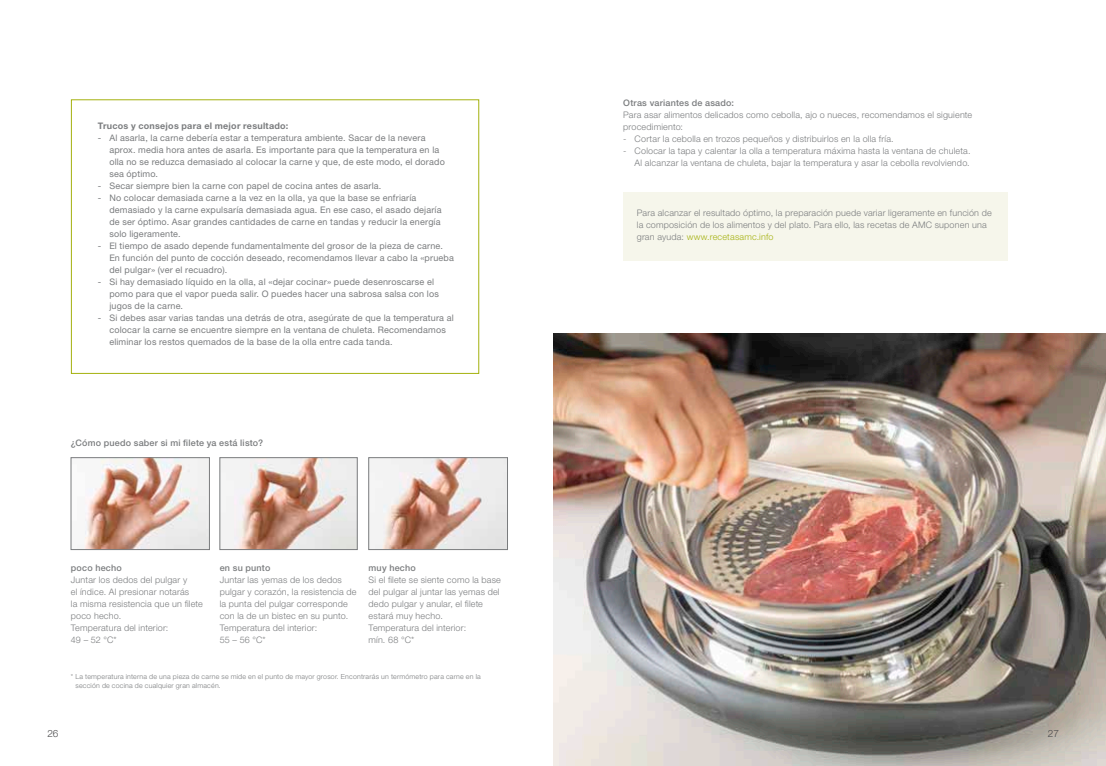
<style>
.page{position:relative;width:1106px;height:766px;background:#fff}
.page>*{position:absolute;margin:0;border:0;box-sizing:border-box;transform-origin:0 0}
.t1{font:300 10px "Helvetica Neue LTW1 G";color:#4b4b4d}
.t2{font:9px/12px "Helvetica Neue LTW1 G";letter-spacing:.02em;color:#7a7c7e}
.t3{font:300 9px/12px "Helvetica Neue LTW1 G";letter-spacing:.02em;color:#7a7c7e}
.t4{font:500 9px "Helvetica Neue LTW1 G";letter-spacing:.02em;color:#7a7c7e}
.t5{font:700 9px "Helvetica Neue LTW1 G";letter-spacing:.025em;color:#7a7c7e}
.t6{font:300 7px/9px "Helvetica Neue LTW1 G";letter-spacing:.03em;color:#7a7c7e}
.s1{color:#a4b10e}
</style>
<div class="page">
<img style="left:84px;top:459px;width:123px;height:88px">
<div style="left:71px;top:457px;width:138px;height:92px;border:1px solid #7a7c7e"></div>
<img style="left:222px;top:459px;width:133px;height:88px">
<div style="left:220px;top:457px;width:137px;height:92px;border:1px solid #7a7c7e"></div>
<img style="left:370px;top:459px;width:135px;height:88px">
<div style="left:368px;top:457px;width:139px;height:92px;border:1px solid #7a7c7e"></div>
<img style="left:553px;top:334px;width:553px;height:431px">
<div style="left:623px;top:193px;width:385px;height:68px;background:#f6f6eb"></div>
<div style="left:71px;top:99px;width:408px;height:275px;border:1px solid #a4b10e"></div>
<p class="t5" style="left:98px;top:121px;width:192px">Trucos y consejos para el mejor resultado:</p>
<p class="t2" style="left:109px;top:132px;width:337px;text-indent:-11px">- Al asarla, la carne debería estar a temperatura ambiente. Sacar de la nevera aprox. media hora antes de asarla. Es importante para que la temperatura en la olla no se reduzca demasiado al colocar la carne y que, de este modo, el dorado sea óptimo.</p>
<p class="t2" style="left:98px;top:180px;width:285px">- Secar siempre bien la carne con papel de cocina antes de asarla.</p>
<p class="t2" style="left:109px;top:192px;width:334px;text-indent:-11px">- No colocar demasiada carne a la vez en la olla, ya que la base se enfriaría demasiado y la carne expulsaría demasiada agua. En ese caso, el asado dejaría de ser óptimo. Asar grandes cantidades de carne en tandas y reducir la energía solo ligeramente.</p>
<p class="t2" style="left:109px;top:240px;width:346px;text-indent:-11px">- El tiempo de asado depende fundamentalmente del grosor de la pieza de carne.<br>En función del punto de cocción deseado, recomendamos llevar a cabo la «prueba del pulgar» (ver el recuadro).</p>
<p class="t2" style="left:109px;top:276px;width:331px;text-indent:-11px">- Si hay demasiado líquido en la olla, al «dejar cocinar» puede desenroscarse el pomo para que el vapor pueda salir. O puedes hacer una sabrosa salsa con los jugos de la carne.</p>
<p class="t2" style="left:109px;top:312px;width:346px;text-indent:-11px">- Si debes asar varias tandas una detrás de otra, asegúrate de que la temperatura al colocar la carne se encuentre siempre en la ventana de chuleta. Recomendamos eliminar los restos quemados de la base de la olla entre cada tanda.</p>
<p class="t4" style="left:71px;top:437px;width:194px">¿Cómo puedo saber si mi filete ya está listo?</p>
<p class="t4" style="left:71px;top:562px;width:52px">poco hecho</p>
<p class="t3" style="left:71px;top:573px;width:133px">Juntar los dedos del pulgar y<br>el índice. Al presionar notarás<br>la misma resistencia que un filete poco hecho.<br>Temperatura del interior:<br>49 – 52 °C*</p>
<p class="t4" style="left:220px;top:562px;width:52px">en su punto</p>
<p class="t3" style="left:220px;top:573px;width:138px">Juntar las yemas de los dedos pulgar y corazón, la resistencia de la punta del pulgar corresponde con la de un bistec en su punto.<br>Temperatura del interior:<br>55 – 56 °C*</p>
<p class="t4" style="left:368px;top:562px;width:49px">muy hecho</p>
<p class="t3" style="left:368px;top:573px;width:134px">Si el filete se siente como la base del pulgar al juntar las yemas del dedo pulgar y anular, el filete estará muy hecho.<br>Temperatura del interior:<br>mín. 68 °C*</p>
<p class="t6" style="left:75px;top:672px;width:407px;text-indent:-5px">* La temperatura interna de una pieza de carne se mide en el punto de mayor grosor. Encontrarás un termómetro para carne en la sección de cocina de cualquier gran almacén.</p>
<p class="t4" style="left:623px;top:97px;width:112px">Otras variantes de asado:</p>
<p class="t3" style="left:623px;top:108px;width:350px">Para asar alimentos delicados como cebolla, ajo o nueces, recomendamos el siguiente procedimiento:</p>
<p class="t3" style="left:623px;top:132px;width:272px">- Cortar la cebolla en trozos pequeños y distribuirlos en la olla fría.</p>
<p class="t3" style="left:623px;top:144px;width:349px;text-align:right">- Colocar la tapa y calentar la olla a temperatura máxima hasta la ventana de chuleta.<br>Al alcanzar la ventana de chuleta, bajar la temperatura y asar la cebolla revolviendo.</p>
<p class="t3" style="left:637px;top:207px;width:356px">Para alcanzar el resultado óptimo, la preparación puede variar ligeramente en función de la composición de los alimentos y del plato. Para ello, las recetas de AMC suponen una gran ayuda: <span class="s1">www.recetasamc.info</span></p>
<p class="t1" style="left:47px;top:727px;width:13px">26</p>
<p class="t1" style="left:1047px;top:727px;width:13px">27</p>
</div>
